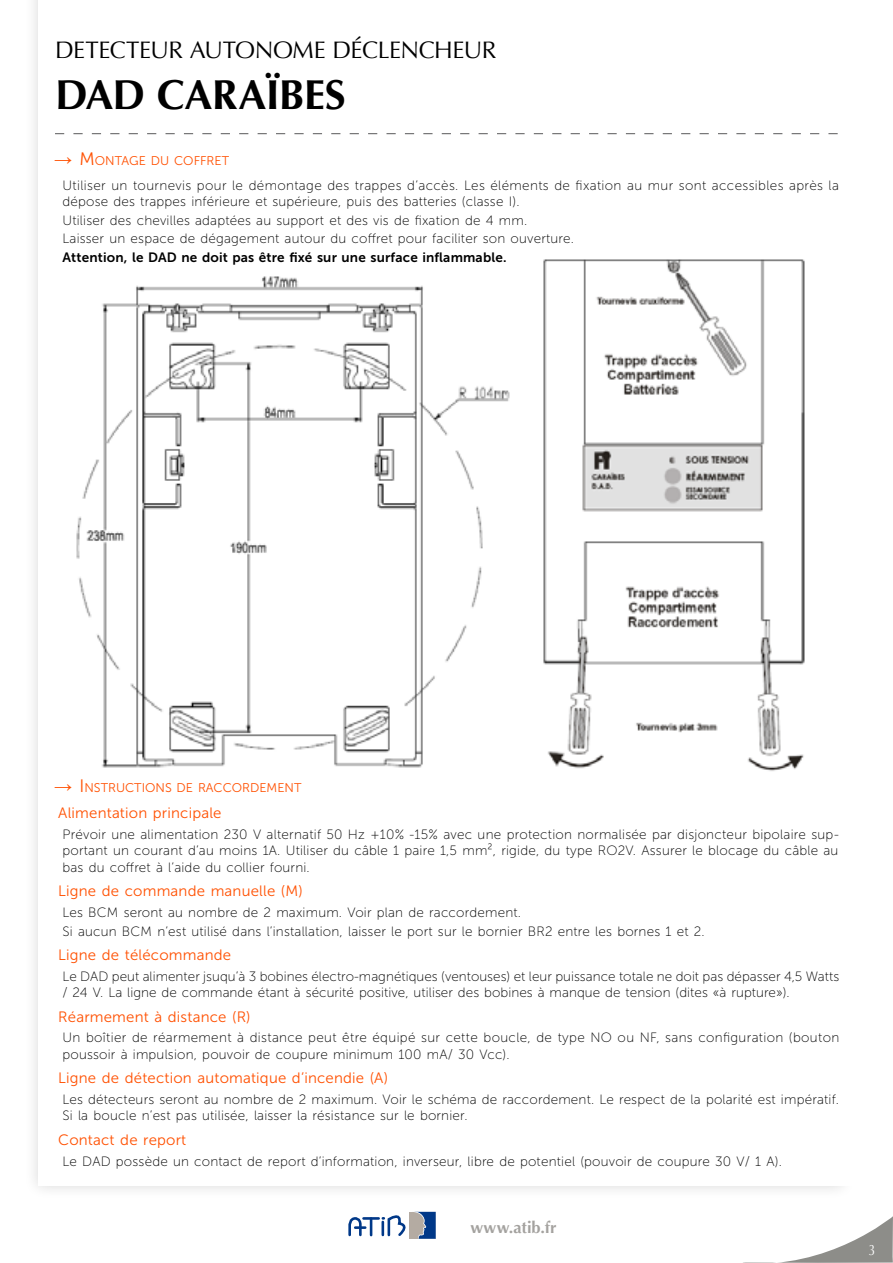
<style>
.page{position:relative;width:893px;height:1263px;background:#fff}
.page>*{position:absolute;margin:0;border:0;box-sizing:border-box;transform-origin:0 0}
.t1{font:700 42px "Optima";letter-spacing:-.015em;color:#000}
.t2{font:24px "Optima";letter-spacing:-.02em;color:#000}
.t3{font:700 16.5px "Optima";letter-spacing:.005em;color:#a4a29f}
.t4{font:15px "Museo Sans 300";letter-spacing:.015em;color:#ff5000}
.t5{font:15px "Optima";color:#fff;scale:.8 1}
.t6{font:13.5px/16.5px "Museo Sans 100";letter-spacing:.015em;color:#000}
.t7{font:13.5px "Museo Sans 700";letter-spacing:.01em;color:#000}
.t8{font:12.6px "Museo Sans 300";color:#ff5000}
.s1{font-family:"Arial Narrow";font-size:18px}
.s2{font-size:18px}
</style>
<div class="page">
<svg style="left:743px;top:1216px;width:150px;height:47px"></svg>
<div style="left:24px;top:0;width:832px;height:1200px;background:#000;opacity:.15"></div>
<div style="left:51px;top:0;width:842px;height:1185px;background:#fff"></div>
<svg style="left:55px;top:133px;width:783px;height:1px"></svg>
<svg style="left:348px;top:1218px;width:24px;height:19px"></svg>
<hr style="left:363px;top:1217px;width:16px;height:3px;background:#003888">
<svg style="left:381px;top:1211px;width:55px;height:28px"></svg>
<img style="left:76px;top:276px;width:434px;height:492px">
<img style="left:543px;top:259px;width:262px;height:512px">
<h2 class="t2" style="left:55px;top:36px;width:443px">DETECTEUR AUTONOME DÉCLENCHEUR</h2>
<h1 class="t1" style="left:55px;top:70px;width:292px">DAD CARAÏBES</h1>
<p class="t8" style="left:54px;top:153px;width:177px"><span class="s1">→</span> <span class="s2">M</span>ONTAGE DU COFFRET</p>
<p class="t6" style="left:63px;top:177px;width:778px">Utiliser un tournevis pour le démontage des trappes d’accès. Les éléments de fixation au mur sont accessibles après la dépose des trappes inférieure et supérieure, puis des batteries (classe I).</p>
<p class="t6" style="left:63px;top:211px;width:513px;line-height:18.6px">Utiliser des chevilles adaptées au support et des vis de fixation de 4 mm.<br>Laisser un espace de dégagement autour du coffret pour faciliter son ouverture.</p>
<p class="t7" style="left:63px;top:250px;width:445px">Attention, le DAD ne doit pas être fixé sur une surface inflammable.</p>
<p class="t8" style="left:54px;top:780px;width:249px"><span class="s1">→</span> <span class="s2">I</span>NSTRUCTIONS DE RACCORDEMENT</p>
<p class="t4" style="left:58px;top:805px;width:165px">Alimentation principale</p>
<p class="t6" style="left:63px;top:826px;width:778px;text-align:justify">Prévoir une alimentation 230 V alternatif 50 Hz +10% -15% avec une protection normalisée par disjoncteur bipolaire sup&shy;portant un courant d’au moins 1A. Utiliser du câble 1 paire 1,5 mm², rigide, du type RO2V. Assurer le blocage du câble au bas du coffret à l’aide du collier fourni.</p>
<p class="t4" style="left:58px;top:883px;width:246px">Ligne de commande manuelle (M)</p>
<p class="t6" style="left:63px;top:903px;width:644px;line-height:18.6px">Les BCM seront au nombre de 2 maximum. Voir plan de raccordement.<br>Si aucun BCM n’est utilisé dans l’installation, laisser le port sur le bornier BR2 entre les bornes 1 et 2.</p>
<p class="t4" style="left:58px;top:947px;width:174px">Ligne de télécommande</p>
<p class="t6" style="left:63px;top:968px;width:778px">Le DAD peut alimenter jsuqu’à 3 bobines électro-magnétiques (ventouses) et leur puissance totale ne doit pas dépasser 4,5 Watts / 24 V. La ligne de commande étant à sécurité positive, utiliser des bobines à manque de tension (dites «à rupture»).</p>
<p class="t4" style="left:58px;top:1008px;width:194px">Réarmement à distance (R)</p>
<p class="t6" style="left:63px;top:1029px;width:778px">Un boîtier de réarmement à distance peut être équipé sur cette boucle, de type NO ou NF, sans configuration (bouton poussoir à impulsion, pouvoir de coupure minimum 100 mA/ 30 Vcc).</p>
<p class="t4" style="left:58px;top:1070px;width:331px">Ligne de détection automatique d’incendie (A)</p>
<p class="t6" style="left:63px;top:1091px;width:778px">Les détecteurs seront au nombre de 2 maximum. Voir le schéma de raccordement. Le respect de la polarité est impératif.<br>Si la boucle n’est pas utilisée, laisser la résistance sur le bornier.</p>
<p class="t4" style="left:58px;top:1131px;width:130px">Contact de report</p>
<p class="t6" style="left:63px;top:1153px;width:721px">Le DAD possède un contact de report d’information, inverseur, libre de potentiel (pouvoir de coupure 30 V/ 1 A).</p>
<p class="t3" style="left:470px;top:1218px;width:88px">www.atib.fr</p>
<p class="t5" style="left:869px;top:1241px;width:10px">3</p>
</div>
